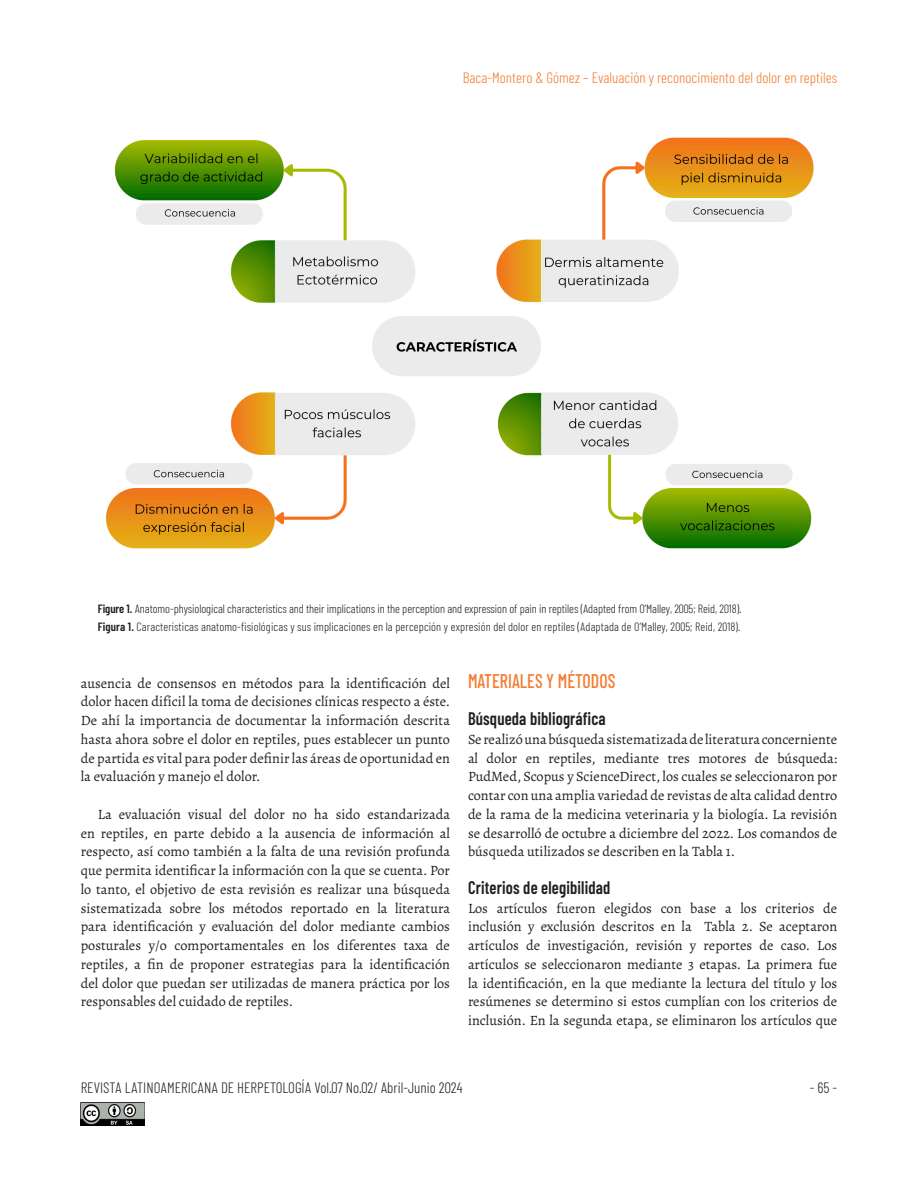
<style>
.page{position:relative;width:918px;height:1188px;background:#fff}
.page>*{position:absolute;margin:0;border:0;box-sizing:border-box;transform-origin:0 0}
._02-txt_Artículo_1B__después_de_sección{font:500 19.8px "Barlow Condensed";color:#f47b31;scale:.91 1}
._01-txt-Seccion-Sub{font:600 18.15px "Barlow Condensed";letter-spacing:.01em;color:#231f20;scale:.91 1}
.t1{font:300 15px "Barlow Condensed";color:#231f20}
.t2{font:300 15px "Barlow Condensed";color:#f47b31}
._02-txt_Artículo_2{font:14.25px/18.8px "Alegreya";color:#231f20;text-align:justify}
._02-txt_Artículo_2B__después_de_seccion-s{font:14.25px/18.8px "Alegreya";color:#231f20;text-align:justify}
._02-txt_pie_de_Foto{font:300 12px "Barlow Condensed";letter-spacing:-.005em;color:#231f20}
.s1{font-weight:600}
</style>
<div class="page">
<img style="left:81px;top:1103px;width:64px;height:22px">
<img style="left:106px;top:137px;width:708px;height:412px">
<p class="t2" style="left:463px;top:68px;width:376px">Baca-Montero &amp; Gómez – Evaluación y reconocimiento del dolor en reptiles</p>
<p class="_02-txt_pie_de_Foto" style="left:98px;top:601px;width:645px"><span class="s1">Figure 1.</span> Anatomo-physiological characteristics and their implications in the perception and expression of pain in reptiles (Adapted from O’Malley, 2005; Reid, 2018).</p>
<p class="_02-txt_pie_de_Foto" style="left:98px;top:620px;width:644px"><span class="s1">Figura 1.</span> Características anatomo-fisiológicas y sus implicaciones en la percepción y expresión del dolor en reptiles (Adaptada de O’Malley, 2005; Reid, 2018).</p>
<p class="_02-txt_Artículo_2" style="left:81px;top:673px;width:371px">ausencia de consensos en métodos para la identificación del dolor hacen difícil la toma de decisiones clínicas respecto a éste.<br>De ahí la importancia de documentar la información descrita hasta ahora sobre el dolor en reptiles, pues establecer un punto de partida es vital para poder definir las áreas de oportunidad en la evaluación y manejo el dolor.</p>
<p class="_02-txt_Artículo_2" style="left:81px;top:805px;width:371px;text-indent:17px">La evaluación visual del dolor no ha sido estandarizada en reptiles, en parte debido a la ausencia de información al respecto, así como también a la falta de una revisión profunda que permita identificar la información con la que se cuenta. Por lo tanto, el objetivo de esta revisión es realizar una búsqueda sistematizada sobre los métodos reportado en la literatura para identificación y evaluación del dolor mediante cambios posturales y/o comportamentales en los diferentes taxa de reptiles, a fin de proponer estrategias para la identificación del dolor que puedan ser utilizadas de manera práctica por los responsables del cuidado de reptiles.</p>
<p class="_02-txt_Artículo_1B__después_de_sección" style="left:468px;top:666px;width:163px">MATERIALES Y MÉTODOS</p>
<p class="_01-txt-Seccion-Sub" style="left:468px;top:706px;width:153px">Búsqueda bibliográfica</p>
<p class="_02-txt_Artículo_2B__después_de_seccion-s" style="left:468px;top:730px;width:371px">Se realizó una búsqueda sistematizada de literatura concerniente al dolor en reptiles, mediante tres motores de búsqueda:<br>PudMed, Scopus y ScienceDirect, los cuales se seleccionaron por contar con una amplia variedad de revistas de alta calidad dentro de la rama de la medicina veterinaria y la biología. La revisión se desarrolló de octubre a diciembre del 2022. Los comandos de búsqueda utilizados se describen en la Tabla 1.</p>
<p class="_01-txt-Seccion-Sub" style="left:468px;top:874px;width:158px">Criterios de elegibilidad</p>
<p class="_02-txt_Artículo_2B__después_de_seccion-s" style="left:468px;top:898px;width:371px">Los artículos fueron elegidos con base a los criterios de inclusión y exclusión descritos en la Tabla 2. Se aceptaron artículos de investigación, revisión y reportes de caso. Los artículos se seleccionaron mediante 3 etapas. La primera fue la identificación, en la que mediante la lectura del título y los resúmenes se determino si estos cumplían con los criterios de inclusión. En la segunda etapa, se eliminaron los artículos que</p>
<p class="t1" style="left:81px;top:1079px;width:383px">REVISTA LATINOAMERICANA DE HERPETOLOGÍA Vol.07 No.02/ Abril-Junio 2024</p>
<p class="t1" style="left:810px;top:1079px;width:29px">- 65 -</p>
</div>
